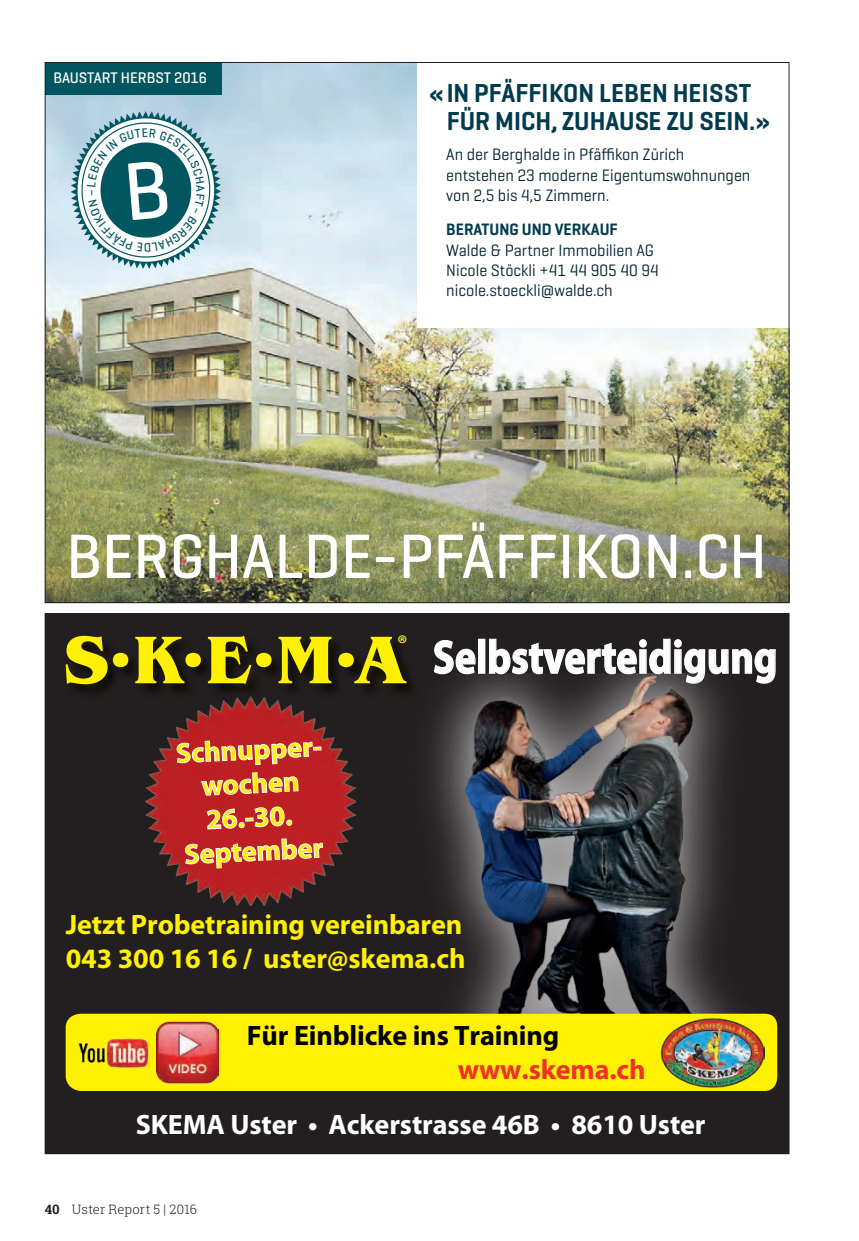
<style>
.page{position:relative;width:859px;height:1241px;background:#fff}
.page>*{position:absolute;margin:0;border:0;box-sizing:border-box;transform-origin:0 0}
.t1{font:500 63.7px "Geogrotesque";color:#fff;scale:.95 1}
.t2{font:700 47.43px "Myriad Pro";color:#fff;scale:.85 1}
.t3{font:700 28.18px/33.8px "Myriad Pro";letter-spacing:-.005em;color:#fff101}
.t4{font:700 28.18px "Myriad Pro";letter-spacing:-.005em;color:#fff}
.t5{font:700 28.18px "Myriad Pro";letter-spacing:-.005em;color:#000}
.t6{font:700 28.18px "Myriad Pro";letter-spacing:-.005em;color:#ee322b}
.t7{font:600 26.43px/27.7px "Geogrotesque";color:#013b4d;scale:.95 1}
.t8{font:700 22.93px "Myriad Pro";color:#ebe834}
.t9{font:16.8px/20.5px "Geogrotesque";color:#002231;scale:.95 1}
.t10{font:600 16.8px "Geogrotesque";color:#013b4d;scale:.95 1}
.t11{font:500 15.58px "Geogrotesque";color:#fff;scale:.95 1}
.t12{font:300 13.12px "Roboto Slab";letter-spacing:.005em;color:#231f20}
.s1{font-weight:700}
</style>
<div class="page">
<img style="left:47px;top:64px;width:740px;height:537px">
<div style="left:417px;top:62px;width:371px;height:265px;background:#fff"></div>
<div style="left:45px;top:62px;width:177px;height:33px;background:#02565f"></div>
<div style="left:45px;top:613px;width:743px;height:540px;background:#231f20"></div>
<img style="left:146px;top:702px;width:209px;height:203px">
<svg style="left:177px;top:739px;width:144px;height:25px;background:#c8494c"></svg>
<svg style="left:201px;top:770px;width:97px;height:28px;background:#c74548"></svg>
<svg style="left:207px;top:806px;width:85px;height:26px;background:#c74649"></svg>
<svg style="left:185px;top:838px;width:138px;height:30px;background:#c74548"></svg>
<img style="left:429px;top:674px;width:16px;height:208px">
<img style="left:445px;top:673px;width:290px;height:340px">
<div style="left:69px;top:1013px;width:708px;height:77px;background:#fff101"></div>
<img style="left:166px;top:1020px;width:52px;height:65px">
<img style="left:65px;top:1018px;width:101px;height:67px">
<img style="left:660px;top:1015px;width:104px;height:73px">
<svg style="left:433px;top:640px;width:43px;height:34px"></svg>
<div style="left:478px;top:638px;width:7px;height:35px;border:1px solid #fff"></div>
<svg style="left:488px;top:638px;width:288px;height:52px"></svg>
<img style="left:65px;top:636px;width:347px;height:66px">
<svg style="left:66px;top:635px;width:62px;height:49px"></svg>
<svg style="left:135px;top:636px;width:66px;height:47px"></svg>
<svg style="left:208px;top:635px;width:63px;height:49px"></svg>
<svg style="left:278px;top:636px;width:53px;height:47px"></svg>
<svg style="left:338px;top:636px;width:68px;height:47px"></svg>
<svg style="left:71px;top:111px;width:150px;height:158px"></svg>
<p class="t11" style="left:53px;top:68px;width:163px">BAUSTART HERBST 2016</p>
<h3 class="t7" style="left:446px;top:79px;width:342px;text-indent:-18px">«IN PFÄFFIKON LEBEN HEISST<br>FÜR MICH, ZUHAUSE ZU SEIN.»</h3>
<p class="t9" style="left:446px;top:144px;width:321px">An der Berghalde in Pfäffikon Zürich entstehen 23 moderne Eigentumswohnungen von 2,5 bis 4,5 Zimmern.</p>
<p class="t10" style="left:446px;top:219px;width:182px">BERATUNG UND VERKAUF</p>
<p class="t9" style="left:446px;top:239px;width:225px">Walde &amp; Partner Immobilien AG<br>Nicole Stöckli +41 44 905 40 94 nicole.stoeckli@walde.ch</p>
<h1 class="t1" style="left:66px;top:516px;width:738px">BERGHALDE-PFÄFFIKON.CH</h1>
<h3 class="t3" style="left:175px;top:735px;width:152px;text-align:center;rotate:-3deg">Schnupper&shy;wochen<br>26.-30.<br>September</h3>
<h3 class="t8" style="left:397px;top:627px;width:12px">®</h3>
<h2 class="t2" style="left:433px;top:626px;width:406px">Selbstverteidigung</h2>
<h3 class="t3" style="left:66px;top:906px;width:401px">Jetzt Probetraining vereinbaren<br>043 300 16 16 / uster@skema.ch</h3>
<h3 class="t5" style="left:247px;top:1016px;width:314px">Für Einblicke ins Training</h3>
<h3 class="t6" style="left:457px;top:1050px;width:189px">www.skema.ch</h3>
<h3 class="t4" style="left:136px;top:1105px;width:571px">SKEMA Uster • Ackerstrasse 46B • 8610 Uster</h3>
<p class="t12" style="left:45px;top:1199px;width:154px"><span class="s1">40</span> Uster Report 5 | 2016</p>
</div>
